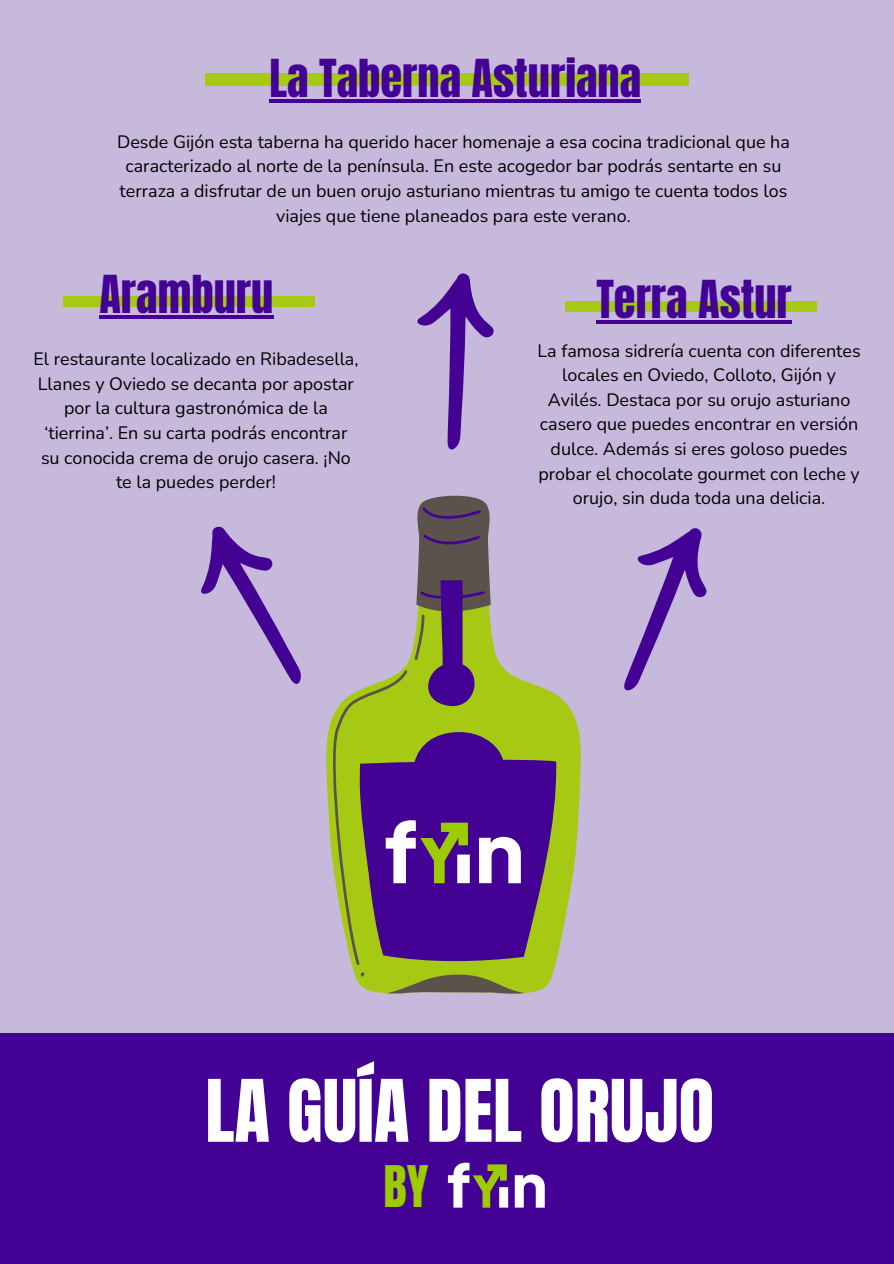
<style>
.page{position:relative;width:894px;height:1264px;background:#fff}
.page>*{position:absolute;margin:0;border:0;box-sizing:border-box;transform-origin:0 0}
.t1{font:73.2px "Anton";color:#fff}
.t2{font:48.75px "Anton";color:#9dcb01}
.t3{font:44.4px "Anton";color:#430294}
.t4{font:17.85px/24.6px "Nunito";color:#000;text-align:center}
</style>
<div class="page">
<div style="left:0;top:0;width:893px;height:1263px;background:#c7b9db"></div>
<svg style="left:352px;top:685px;width:228px;height:308px;fill:#a6c913"></svg>
<svg style="left:360px;top:972px;width:6px;height:4px"></svg>
<svg style="left:387px;top:974px;width:137px;height:19px;background:#7d8735"></svg>
<svg style="left:536px;top:730px;width:21px;height:233px;background:#7f7a45"></svg>
<svg style="left:201px;top:495px;width:335px;height:470px"></svg>
<svg style="left:417px;top:273px;width:77px;height:177px"></svg>
<svg style="left:624px;top:528px;width:83px;height:163px"></svg>
<div style="left:565px;top:301px;width:251px;height:10px;background:#a6c913"></div>
<div style="left:63px;top:296px;width:251px;height:10px;background:#a6c913"></div>
<div style="left:205px;top:73px;width:483px;height:13px;background:#a6c913"></div>
<div style="left:0;top:1033px;width:893px;height:230px;background:#430294"></div>
<svg style="left:514px;top:1174px;width:30px;height:33px"></svg>
<svg style="left:448px;top:1162px;width:60px;height:45px"></svg>
<hr style="left:596px;top:321px;width:195px;height:3px;background:#430294">
<hr style="left:99px;top:315px;width:174px;height:4px;background:#430294">
<hr style="left:269px;top:99px;width:372px;height:3px;background:#430294">
<p class="t3" style="left:269px;top:46px;width:373px">La Taberna Asturiana</p>
<p class="t4" style="left:117px;top:129px;width:674px">Desde Gijón esta taberna ha querido hacer homenaje a esa cocina tradicional que ha caracterizado al norte de la península. En este acogedor bar podrás sentarte en su terraza a disfrutar de un buen orujo asturiano mientras tu amigo te cuenta todos los viajes que tiene planeados para este verano.</p>
<h3 class="t3" style="left:99px;top:263px;width:175px">Aramburu</h3>
<h3 class="t3" style="left:596px;top:268px;width:197px">Terra Astur</h3>
<h3 class="t4" style="left:33px;top:347px;width:326px">El restaurante localizado en Ribadesella, Llanes y Oviedo se decanta por apostar por la cultura gastronómica de la ‘tierrina’. En su carta podrás encontrar su conocida crema de orujo casera. ¡No te la puedes perder!</h3>
<p class="t4" style="left:537px;top:338px;width:324px">La famosa sidrería cuenta con diferentes locales en Oviedo, Colloto, Gijón y Avilés. Destaca por su orujo asturiano casero que puedes encontrar en versión dulce. Además si eres goloso puedes probar el chocolate gourmet con leche y orujo, sin duda toda una delicia.</p>
<p class="t1" style="left:205px;top:1058px;width:510px">LA GUÍA DEL ORUJO</p>
<p class="t2" style="left:383px;top:1151px;width:47px">BY</p>
</div>
